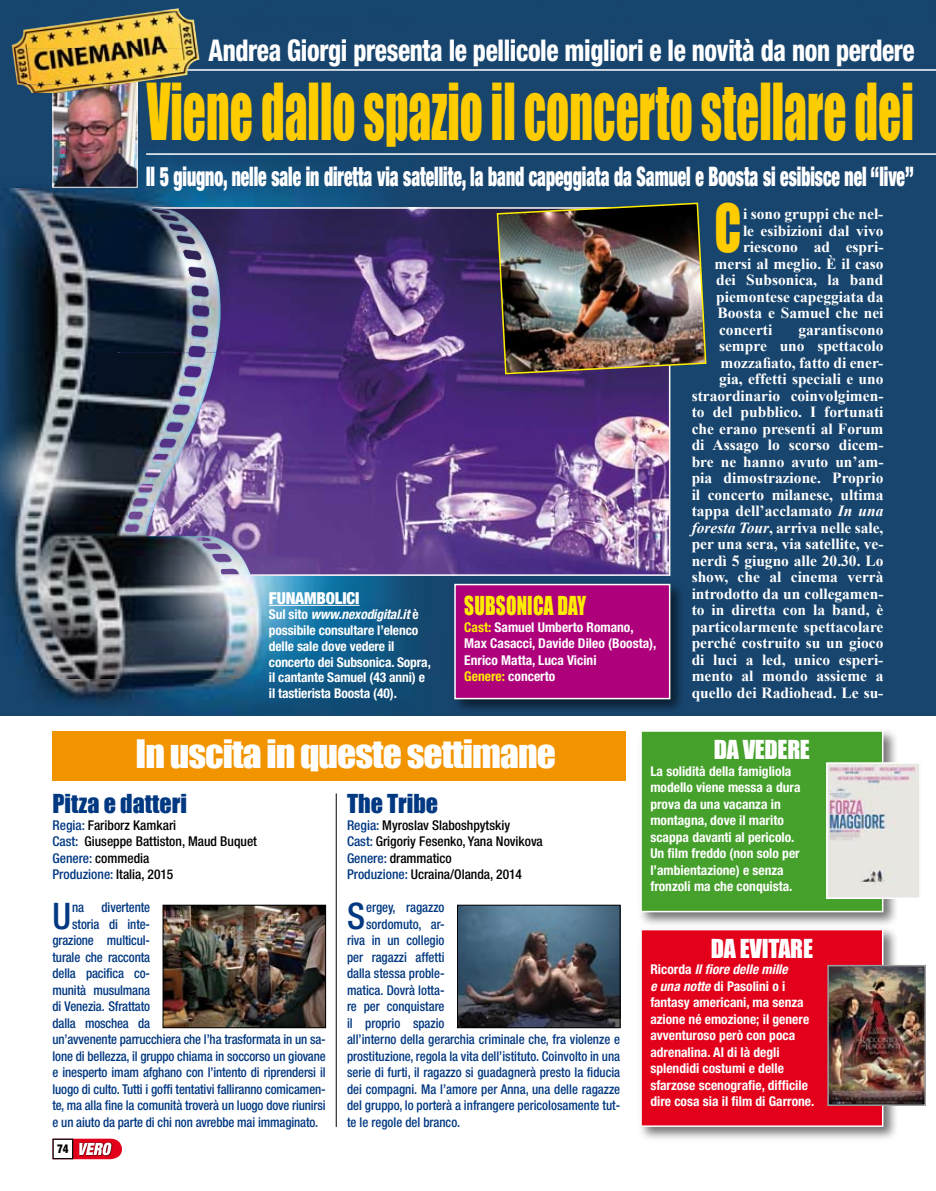
<style>
.page{position:relative;width:936px;height:1191px;background:#fff}
.page>*{position:absolute;margin:0;border:0;box-sizing:border-box;transform-origin:0 0}
.t1{font:72px "Impact";color:#fc0;scale:.63 1}
.t2{font:60.75px "Impact";color:#fc0;scale:.8 1}
.t3{font:500 condensed 36.6px "Helvetica Neue";color:#003882;scale:.95 1}
.t4{font:36px "Impact";letter-spacing:-.025em;color:#fff;scale:1.04 1}
.t5{font:800 condensed 30px "Helvetica Neue";letter-spacing:-.015em;color:#fff;scale:.84 1}
.t6{font:900 expanded 27px "Helvetica Neue";color:#fff;scale:.65 1}
.t7{font:24px "Impact";color:#003882}
.t8{font:24px "Impact";letter-spacing:-.01em;color:#fff}
.t9{font:24px "Impact";letter-spacing:.01em;color:#ffed00;scale:.8 1}
.t10{font:900 condensed 16.5px "Helvetica Neue";letter-spacing:-.01em;color:#fff}
.t11{font:700 15.45px/16.5px "Times New Roman";color:#fff;text-align:right}
.t12{font:500 condensed 13.5px "Helvetica Neue";letter-spacing:-.01em;color:#003882;scale:.95 1}
.t13{font:700 condensed 13.5px/16.5px "Helvetica Neue";color:#fff}
.t14{font:500 condensed 13.5px/16.5px "Helvetica Neue";color:#000}
.t15{font:900 condensed 12.3px "Helvetica Neue";color:#000;scale:.9 1}
.s1{font-style:italic}
.s2{color:#ffed00}
.s3{color:#003882}
</style>
<div class="page">
<div style="left:636px;top:726px;width:268px;height:208px;background:#000;opacity:.55"></div>
<div style="left:641px;top:731px;width:241px;height:180px;background:#45a12b"></div>
<div style="left:640px;top:730px;width:243px;height:182px;border:2px solid #fff"></div>
<div style="left:636px;top:925px;width:268px;height:223px;background:#000;opacity:.55"></div>
<div style="left:641px;top:929px;width:241px;height:197px;background:#e2001a"></div>
<div style="left:640px;top:928px;width:243px;height:198px;border:2px solid #fff"></div>
<hr style="left:336px;top:793px;width:1px;height:333px;background:#000">
<img style="left:165px;top:907px;width:159px;height:118px">
<div style="left:163px;top:905px;width:163px;height:122px;border:1px solid #000"></div>
<img style="left:459px;top:907px;width:159px;height:118px">
<div style="left:457px;top:905px;width:163px;height:122px;border:1px solid #000"></div>
<div style="left:52px;top:730px;width:574px;height:50px;background:#f29400"></div>
<img style="left:829px;top:765px;width:88px;height:131px">
<div style="left:826px;top:762px;width:94px;height:137px;border:2px solid #fff"></div>
<img style="left:830px;top:968px;width:92px;height:135px">
<div style="left:827px;top:965px;width:98px;height:141px;border:2px solid #9c9d9f"></div>
<div style="left:79px;top:1142px;width:39px;height:20px;background:#000;opacity:.75"></div>
<svg style="left:53px;top:1138px;width:69px;height:21px"></svg>
<img style="left:0;top:0;width:935px;height:716px">
<img style="left:216px;top:210px;width:451px;height:363px">
<hr style="left:146px;top:153px;width:789px;height:2px;background:#fff">
<img style="left:54px;top:84px;width:82px;height:102px">
<div style="left:52px;top:72px;width:86px;height:116px;border:1px solid #fff"></div>
<hr style="left:52px;top:69px;width:883px;height:2px;background:#fff">
<img style="left:151px;top:8px;width:28px;height:4px">
<img style="left:11px;top:12px;width:187px;height:36px">
<img style="left:12px;top:48px;width:188px;height:36px">
<img style="left:17px;top:84px;width:102px;height:9px">
<img style="left:93px;top:201px;width:129px;height:151px">
<img style="left:93px;top:352px;width:123px;height:164px">
<img style="left:93px;top:516px;width:167px;height:109px">
<div style="left:451px;top:580px;width:241px;height:140px;background:#000;opacity:.55"></div>
<div style="left:455px;top:584px;width:214px;height:114px;background:#af007c"></div>
<div style="left:454px;top:584px;width:216px;height:115px;border:2px solid #fff"></div>
<hr style="left:269px;top:605px;width:90px;height:1px;background:#fff">
<img style="left:496px;top:202px;width:211px;height:173px">
<h3 class="t5" style="left:208px;top:32px;width:842px">Andrea Giorgi presenta le pellicole migliori e le novità da non perdere</h3>
<h1 class="t1" style="left:147px;top:56px;width:1218px">Viene dallo spazio il concerto stellare dei</h1>
<h3 class="t6" style="left:146px;top:159px;width:1182px">Il 5 giugno, nelle sale in diretta via satellite, la band capeggiata da Samuel e Boosta si esibisce nel “live”</h3>
<p class="t10" style="left:269px;top:587px;width:92px">FUNAMBOLICI</p>
<p class="t13" style="left:269px;top:606px;width:163px;line-height:15.8px">Sul sito <span class="s1">www.nexodigital.it</span> è possibile consultare l’elenco delle sale dove vedere il concerto dei Subsonica. Sopra, il cantante Samuel (43 anni) e il tastierista Boosta (40).</p>
<h3 class="t9" style="left:464px;top:587px;width:154px">subsonica day</h3>
<p class="t13" style="left:464px;top:618px;width:194px"><span class="s2">Cast:</span> Samuel Umberto Romano,<br>Max Casacci, Davide Dileo (Boosta),<br>Enrico Matta, Luca Vicini<br><span class="s2">Genere:</span> concerto</p>
<h2 class="t2" style="left:714px;top:181px;width:35px">C</h2>
<p class="t11" style="left:743px;top:205px;width:142px">i sono gruppi che nel-</p>
<p class="t11" style="left:743px;top:222px;width:142px">le esibizioni dal vivo</p>
<p class="t11" style="left:743px;top:238px;width:142px">riescono ad espri-</p>
<p class="t11" style="left:714px;top:255px;width:170px">mersi al meglio. è il caso</p>
<p class="t11" style="left:716px;top:271px;width:169px">dei Subsonica, la band</p>
<p class="t11" style="left:716px;top:288px;width:169px">piemontese capeggiata da</p>
<p class="t11" style="left:717px;top:304px;width:167px">Boosta e Samuel che nei</p>
<p class="t11" style="left:719px;top:321px;width:55px">concerti</p>
<p class="t11" style="left:691px;top:321px;width:193px">garantiscono<br>sempre uno spettacolo mozzafiato, fatto di ener-<br>gia, effetti speciali e uno straordinario coinvolgimen&shy;to del pubblico. I fortunati che erano presenti al Forum di Assago lo scorso dicem&shy;bre ne hanno avuto un’am&shy;pia dimostrazione. Proprio il concerto milanese, ultima tappa dell’acclamato <span class="s1">In una foresta Tour</span>, arriva nelle sale, per una sera, via satellite, ve&shy;nerdì 5 giugno alle 20.30. Lo show, che al cinema verrà introdotto da un collegamen&shy;to in diretta con la band, è particolarmente spettacolare perché costruito su un gioco di luci a led, unico esperi&shy;mento al mondo assieme a quello dei Radiohead. Le su-</p>
<h3 class="t4" style="left:136px;top:725px;width:405px">In uscita in queste settimane</h3>
<h3 class="t7" style="left:53px;top:785px;width:136px">Pitza e datteri</h3>
<p class="t14" style="left:53px;top:816px;width:206px"><span class="s3">Regia:</span> Fariborz Kamkari<br><span class="s3">Cast:</span> Giuseppe Battiston, Maud Buquet<br><span class="s3">Genere:</span> commedia<br><span class="s3">Produzione:</span> Italia, 2015</p>
<h3 class="t3" style="left:53px;top:894px;width:21px">U</h3>
<p class="t12" style="left:72px;top:899px;width:14px">na</p>
<p class="t12" style="left:102px;top:899px;width:53px">divertente</p>
<p class="t12" style="left:72px;top:916px;width:83px">storia di inte-</p>
<p class="t12" style="left:52px;top:932px;width:104px">grazione multicul-</p>
<p class="t12" style="left:52px;top:949px;width:104px">turale che racconta</p>
<p class="t12" style="left:52px;top:965px;width:104px">della pacifica co-</p>
<p class="t12" style="left:52px;top:982px;width:104px">munità musulmana</p>
<p class="t12" style="left:52px;top:998px;width:104px">di Venezia. Sfrattato</p>
<p class="t12" style="left:52px;top:1015px;width:104px">dalla moschea da</p>
<p class="t12" style="left:52px;top:1031px;width:289px">un’avvenente parrucchiera che l’ha trasformata in un sa-</p>
<p class="t12" style="left:52px;top:1048px;width:289px">lone di bellezza, il gruppo chiama in soccorso un giovane</p>
<p class="t12" style="left:52px;top:1064px;width:289px">e inesperto imam afghano con l’intento di riprendersi il</p>
<p class="t12" style="left:52px;top:1081px;width:289px">luogo di culto. Tutti i goffi tentativi falliranno comicamen-</p>
<p class="t12" style="left:52px;top:1097px;width:289px">te, ma alla fine la comunità troverà un luogo dove riunirsi</p>
<p class="t12" style="left:52px;top:1114px;width:281px">e un aiuto da parte di chi non avrebbe mai immaginato.</p>
<p class="t15" style="left:57px;top:1140px;width:14px">74</p>
<h3 class="t7" style="left:347px;top:785px;width:93px">The Tribe</h3>
<p class="t14" style="left:347px;top:816px;width:197px"><span class="s3">Regia:</span> Myroslav Slaboshpytskiy<br><span class="s3">Cast:</span> Grigoriy Fesenko, Yana Novikova<br><span class="s3">Genere:</span> drammatico<br><span class="s3">Produzione:</span> Ucraina/Olanda, 2014</p>
<h3 class="t3" style="left:347px;top:894px;width:21px">S</h3>
<p class="t12" style="left:366px;top:899px;width:84px">ergey, ragazzo</p>
<p class="t12" style="left:366px;top:916px;width:84px">sordomuto, ar-</p>
<p class="t12" style="left:347px;top:932px;width:104px">riva in un collegio</p>
<p class="t12" style="left:347px;top:949px;width:104px">per ragazzi affetti</p>
<p class="t12" style="left:347px;top:965px;width:104px">dalla stessa proble-</p>
<p class="t12" style="left:347px;top:982px;width:104px">matica. Dovrà lotta-</p>
<p class="t12" style="left:347px;top:998px;width:104px">re per conquistare</p>
<p class="t12" style="left:347px;top:1015px;width:104px">il proprio spazio</p>
<p class="t12" style="left:347px;top:1031px;width:289px">all’interno della gerarchia criminale che, fra violenze e</p>
<p class="t12" style="left:347px;top:1048px;width:289px">prostituzione, regola la vita dell’istituto. Coinvolto in una</p>
<p class="t12" style="left:347px;top:1064px;width:289px">serie di furti, il ragazzo si guadagnerà presto la fiducia</p>
<p class="t12" style="left:347px;top:1081px;width:289px">dei compagni. Ma l’amore per Anna, una delle ragazze</p>
<p class="t12" style="left:347px;top:1097px;width:289px">del gruppo, lo porterà a infrangere pericolosamente tut-</p>
<p class="t12" style="left:347px;top:1114px;width:121px">te le regole del branco.</p>
<h3 class="t8" style="left:713px;top:731px;width:98px">da vedere</h3>
<p class="t13" style="left:650px;top:762px;width:152px">La solidità della famigliola modello viene messa a dura prova da una vacanza in montagna, dove il marito scappa davanti al pericolo.<br>Un film freddo (non solo per l’ambientazione) e senza fronzoli ma che conquista.</p>
<h3 class="t8" style="left:710px;top:929px;width:104px">da evitare</h3>
<p class="t13" style="left:650px;top:961px;width:166px">Ricorda <span class="s1">Il fiore delle mille<br>e una notte</span> di Pasolini o i fantasy americani, ma senza azione né emozione; il genere avventuroso però con poca adrenalina. Al di là degli splendidi costumi e delle sfarzose scenografie, difficile dire cosa sia il film di Garrone.</p>
</div>
